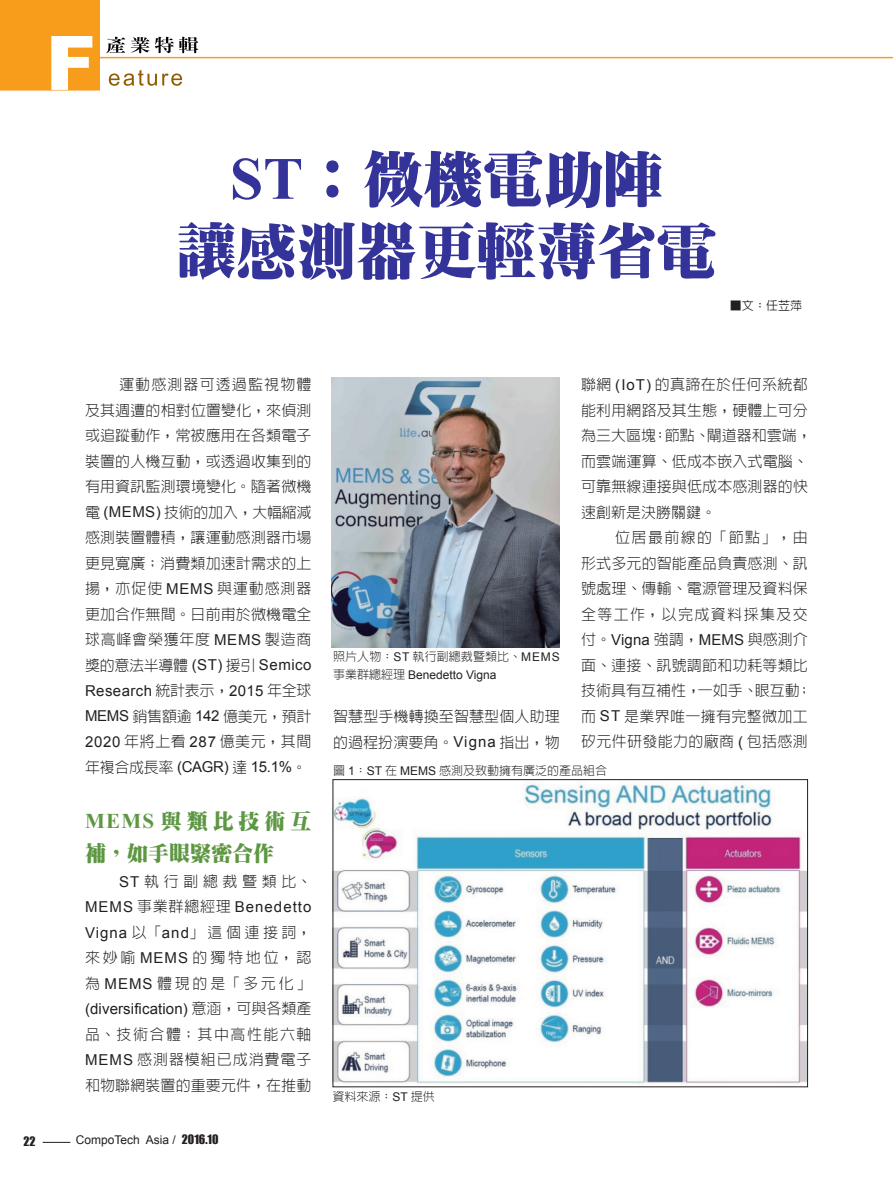
<style>
.page{position:relative;width:893px;height:1191px;background:#fff}
.page>*{position:absolute;margin:0;border:0;box-sizing:border-box;transform-origin:0 0}
.大標題{font:900 60px "Inn Ming";color:#339}
._1級標題{font:900 21px/31.5px "Inn Ming";color:#5e9743}
.說明文字{font:300 15px/25.5px "Lin Gothic";letter-spacing:.01em;color:#231f20}
.圖說{font:300 12px/17.7px "Lin Gothic";color:#231f20}
.t1{font:12px "Arial";color:#231f20}
.圖注{font:500 12px "Lin Gothic";color:#231f20}
.重點提示{font:12px "Impact";color:#231f20}
.s1{font-family:"Times New Roman";font-weight:700}
.s2{font-family:"Arial";font-weight:400}
.s3{font-family:"Impact"}
</style>
<div class="page">
<img style="left:0;top:0;width:893px;height:91px">
<img style="left:109px;top:70px;width:73px;height:16px">
<img style="left:108px;top:37px;width:80px;height:16px">
<img style="left:51px;top:36px;width:41px;height:54px">
<svg style="left:43px;top:1142px;width:27px;height:1px"></svg>
<img style="left:332px;top:377px;width:228px;height:270px">
<img style="left:335px;top:781px;width:471px;height:303px">
<div style="left:333px;top:779px;width:475px;height:308px;border:1px solid #231f20"></div>
<p class="大標題" style="left:230px;top:147px;width:435px"><span class="s1">ST</span>：微機電助陣</p>
<p class="大標題" style="left:176px;top:219px;width:541px">讓感測器更輕薄省電</p>
<p class="圖注" style="left:730px;top:299px;width:73px">■文：任苙萍</p>
<p class="說明文字" style="left:85px;top:372px;width:228px;text-align:justify;text-indent:34px">運動感測器可透過監視物體及其週遭的相對位置變化，來偵測或追蹤動作，常被應用在各類電子裝置的人機互動，或透過收集到的有用資訊監測環境變化。隨著微機電 <span class="s2">(MEMS)</span> 技術的加入，大幅縮減感測裝置體積，讓運動感測器市場更見寬廣；消費類加速計需求的上揚，亦促使 <span class="s2">MEMS</span> 與運動感測器更加合作無間。日前甫於微機電全球高峰會榮獲年度 <span class="s2">MEMS</span> 製造商獎的意法半導體 <span class="s2">(ST)</span> 援引 <span class="s2">Semico Research</span> 統計表示，<span class="s2">2015</span> 年全球<span class="s2">MEMS</span> 銷售額逾 <span class="s2">142</span> 億美元，預計<span class="s2">2020</span> 年將上看 <span class="s2">287</span> 億美元，其間年複合成長率 <span class="s2">(CAGR)</span> 達 <span class="s2">15.1%</span>。</p>
<p class="_1級標題" style="left:85px;top:805px;width:228px"><span class="s1">MEMS</span>與類比技術互補，如手眼緊密合作</p>
<p class="說明文字" style="left:85px;top:868px;width:228px;text-align:justify;text-indent:34px"><span class="s2">ST</span>執行副總裁暨類比、<span class="s2">MEMS</span> 事業群總經理 <span class="s2">Benedetto Vigna</span> 以「<span class="s2">and</span>」這個連接詞，來妙喻 <span class="s2">MEMS</span> 的獨特地位，認為 <span class="s2">MEMS</span> 體現的是「多元化」<span class="s2">(diversification)</span> 意涵，可與各類產品、技術合體；其中高性能六軸<span class="s2">MEMS</span> 感測器模組已成消費電子和物聯網裝置的重要元件，在推動</p>
<p class="重點提示" style="left:24px;top:1132px;width:14px">22</p>
<p class="t1" style="left:76px;top:1131px;width:144px">CompoTech Asia / <span class="s3">2016.10</span></p>
<p class="圖說" style="left:333px;top:648px;width:228px">照片人物：<span class="s2">ST</span> 執行副總裁暨類比、<span class="s2">MEMS</span>事業群總經理 <span class="s2">Benedetto Vigna</span></p>
<p class="說明文字" style="left:333px;top:703px;width:228px">智慧型手機轉換至智慧型個人助理的過程扮演要角。<span class="s2">Vigna</span> 指出，物</p>
<p class="說明文字" style="left:581px;top:372px;width:232px">聯網 <span class="s2">(IoT)</span> 的真諦在於任何系統都能利用網路及其生態，硬體上可分為三大區塊：節點、閘道器和雲端，而雲端運算、低成本嵌入式電腦、可靠無線連接與低成本感測器的快速創新是決勝關鍵。</p>
<p class="說明文字" style="left:581px;top:525px;width:232px;text-indent:34px">位居最前線的「節點」，由形式多元的智能產品負責感測、訊號處理、傳輸、電源管理及資料保全等工作，以完成資料採集及交付。<span class="s2">Vigna</span> 強調，<span class="s2">MEMS</span> 與感測介面、連接、訊號調節和功耗等類比技術具有互補性，一如手、眼互動；而 <span class="s2">ST</span> 是業界唯一擁有完整微加工矽元件研發能力的廠商 <span class="s2">(</span> 包括感測</p>
<p class="圖說" style="left:333px;top:761px;width:276px">圖 <span class="s2">1</span>：<span class="s2">ST</span> 在 <span class="s2">MEMS</span> 感測及致動擁有廣泛的產品組合</p>
<p class="圖說" style="left:332px;top:1087px;width:104px">資料來源：<span class="s2">ST</span> 提供</p>
</div>
